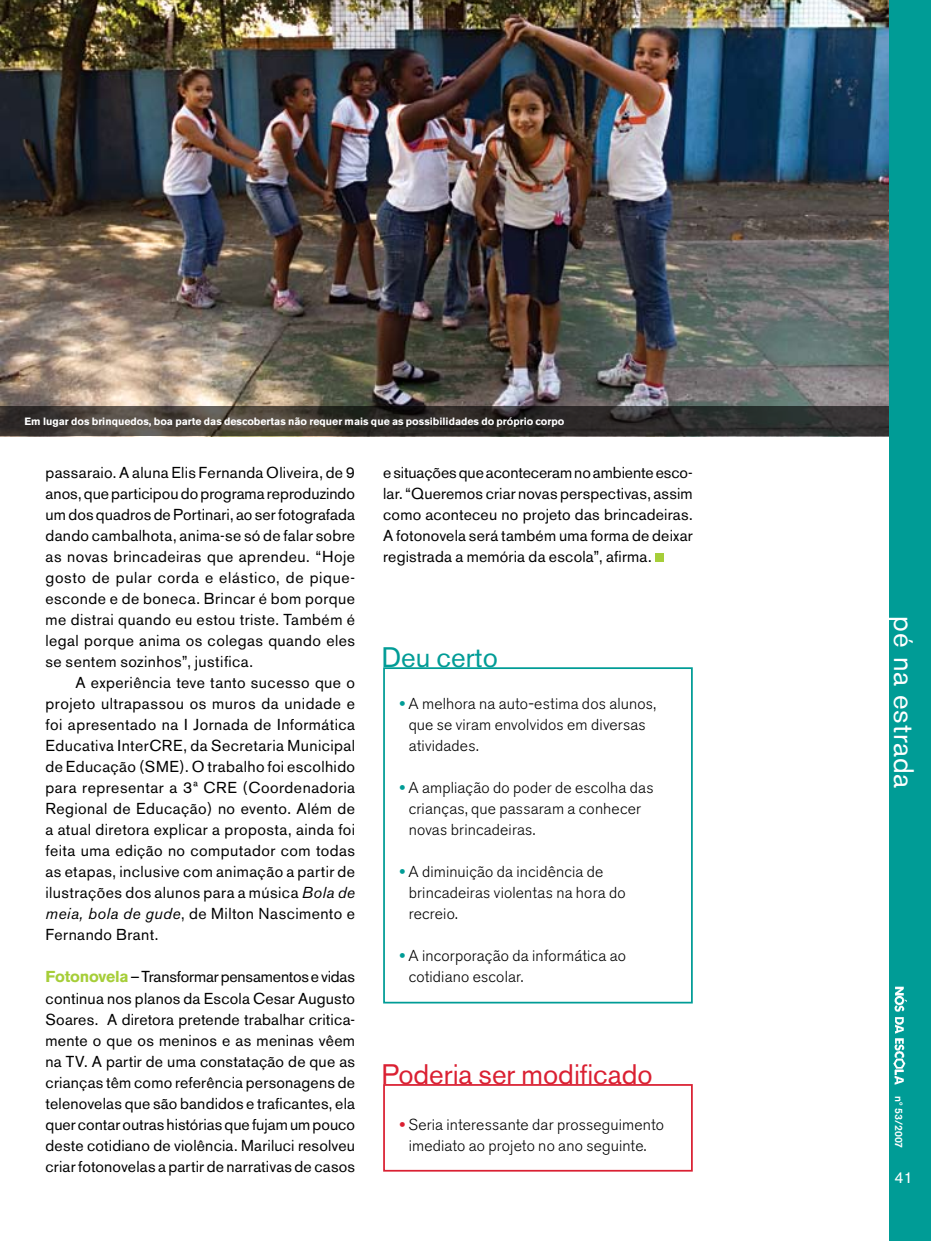
<style>
.page{position:relative;width:931px;height:1241px;background:#fff}
.page>*{position:absolute;margin:0;border:0;box-sizing:border-box;transform-origin:0 0}
.t1{font:28px "Akzidenz Grotesk BE";color:#da2032}
.t2{font:28px "Akzidenz Grotesk BE";letter-spacing:.025em;color:#fff}
.t3{font:28px "Akzidenz Grotesk BE";color:#009c96}
.t4{font:15.75px/21px "Akzidenz Grotesk BE";letter-spacing:.02em;color:#000;text-align:justify}
.t5{font:300 15.75px/21px "Akzidenz Grotesk BE";letter-spacing:.01em;color:#000}
.t6{font:15.75px "Akzidenz Grotesk BE";color:#fff}
.t7{font:700 10.5px "Akzidenz Grotesk BE";color:#fff}
.t8{font:500 10.5px "Akzidenz Grotesk BE";color:#fff}
.s1{font-style:italic}
.s2{font-weight:700;color:#a6ce39}
.s3{font-weight:700;color:#009c96}
.s4{font-weight:700;color:#da2032}
</style>
<div class="page">
<div style="left:383px;top:667px;width:309px;height:336px;border:2px solid #009c96"></div>
<div style="left:383px;top:1083px;width:309px;height:88px;border:2px solid #da2032"></div>
<img style="left:0;top:0;width:888px;height:406px">
<div style="left:654px;top:553px;width:9px;height:9px;background:#a6ce39"></div>
<svg style="left:0;top:406px;width:888px;height:30px;background:#383431"></svg>
<div style="left:888px;top:0;width:42px;height:1240px;background:#009c96"></div>
<img style="left:893px;top:986px;width:13px;height:97px">
<p class="t7" style="left:24px;top:415px;width:541px">Em lugar dos brinquedos, boa parte das descobertas não requer mais que as possibilidades do próprio corpo</p>
<p class="t4" style="left:46px;top:462px;width:311px">passaraio. A aluna Elis Fernanda Oliveira, de 9 anos, que participou do programa reproduzindo um dos quadros de Portinari, ao ser fotografada dando cambalhota, anima-se só de falar sobre as novas brincadeiras que aprendeu. “Hoje gosto de pular corda e elástico, de pique&shy;esconde e de boneca. Brincar é bom porque me distrai quando eu estou triste. Também é legal porque anima os colegas quando eles se sentem sozinhos”, justifica.</p>
<p class="t4" style="left:46px;top:672px;width:311px;text-indent:30px">A experiência teve tanto sucesso que o projeto ultrapassou os muros da unidade e foi apresentado na I Jornada de Informática Educativa InterCRE, da Secretaria Municipal de Educação (SME). O trabalho foi escolhido para representar a 3ª CRE (Coordenadoria Regional de Educação) no evento. Além de a atual diretora explicar a proposta, ainda foi feita uma edição no computador com todas as etapas, inclusive com animação a partir de ilustrações dos alunos para a música <span class="s1">Bola de meia, bola de gude</span>, de Milton Nascimento e Fernando Brant.</p>
<p class="t4" style="left:46px;top:966px;width:311px"><span class="s2">Fotonovela</span> – Transformar pensamentos e vidas continua nos planos da Escola Cesar Augusto Soares. A diretora pretende trabalhar critica&shy;mente o que os meninos e as meninas vêem na TV. A partir de uma constatação de que as crianças têm como referência personagens de telenovelas que são bandidos e traficantes, ela quer contar outras histórias que fujam um pouco deste cotidiano de violência. Mariluci resolveu criar fotonovelas a partir de narrativas de casos</p>
<p class="t4" style="left:383px;top:462px;width:311px">e situações que aconteceram no ambiente esco&shy;lar. “Queremos criar novas perspectivas, assim como aconteceu no projeto das brincadeiras.<br>A fotonovela será também uma forma de deixar registrada a memória da escola”, afirma.</p>
<h1 class="t3" style="left:381px;top:640px;width:118px">Deu certo</h1>
<p class="t5" style="left:408px;top:693px;width:249px;text-indent:-9px"><span class="s3">•</span> A melhora na auto-estima dos alunos, que se viram envolvidos em diversas atividades.</p>
<p class="t5" style="left:408px;top:777px;width:246px;text-indent:-9px"><span class="s3">•</span> A ampliação do poder de escolha das crianças, que passaram a conhecer novas brincadeiras.</p>
<p class="t5" style="left:408px;top:861px;width:218px;text-indent:-9px"><span class="s3">•</span> A diminuição da incidência de brincadeiras violentas na hora do recreio.</p>
<p class="t5" style="left:408px;top:945px;width:219px;text-indent:-9px"><span class="s3">•</span> A incorporação da informática ao cotidiano escolar.</p>
<h1 class="t1" style="left:381px;top:1057px;width:273px">Poderia ser modificado</h1>
<p class="t5" style="left:399px;top:1113px;width:266px;text-align:center"><span class="s4">•</span> Seria interessante dar prosseguimento imediato ao projeto no ano seguinte.</p>
<h1 class="t2" style="left:920px;top:616px;width:173px;rotate:90deg">pé na estrada</h1>
<p class="t8" style="left:905px;top:1095px;width:54px;rotate:90deg">nº 53/2007</p>
<p class="t6" style="left:894px;top:1168px;width:20px">41</p>
</div>
